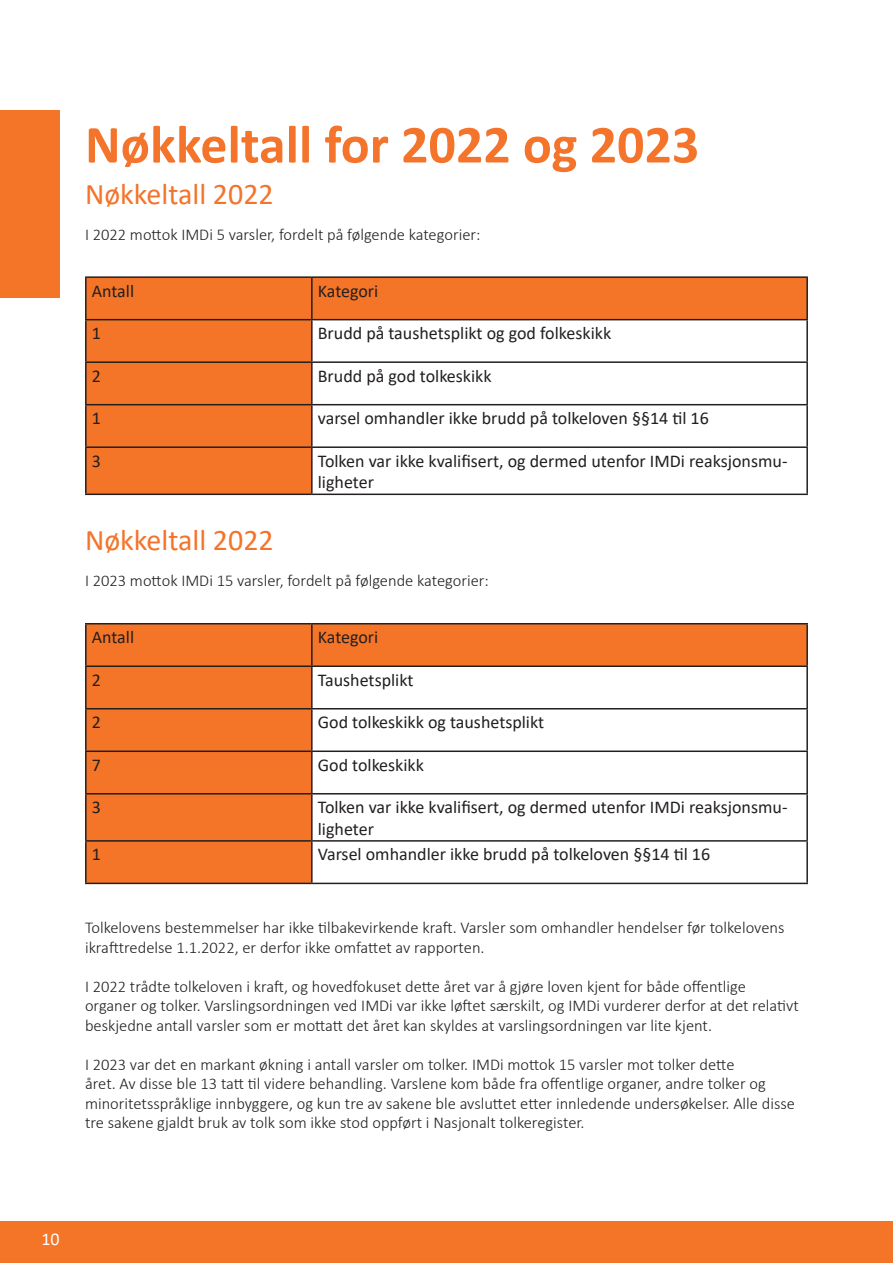
<style>
.page{position:relative;width:893px;height:1263px;background:#fff}
.page>*{position:absolute;margin:0;border:0;box-sizing:border-box;transform-origin:0 0}
.t1{font:700 54px "Calibri";color:#f3742a}
.t2{font:30px "Calibri";color:#f3742a}
.t3{font:18px/21.6px "Calibri";color:#231f20}
.t4{font:18px "Calibri";color:#fff}
.t5{font:300 16.5px/19.5px "Calibri";color:#231f20}
</style>
<div class="page">
<div style="left:0;top:1221px;width:893px;height:42px;background:#f47527"></div>
<div style="left:0;top:111px;width:60px;height:187px;background:#f47527"></div>
<div style="left:87px;top:624px;width:719px;height:41px;background:#f47527"></div>
<div style="left:87px;top:667px;width:224px;height:216px;background:#f47527"></div>
<hr style="left:85px;top:623px;width:227px;height:1px;background:#231f20">
<hr style="left:85px;top:624px;width:2px;height:41px;background:#231f20">
<hr style="left:312px;top:623px;width:496px;height:1px;background:#231f20">
<hr style="left:311px;top:624px;width:2px;height:41px;background:#231f20">
<hr style="left:806px;top:624px;width:2px;height:41px;background:#231f20">
<hr style="left:85px;top:665px;width:227px;height:2px;background:#231f20">
<hr style="left:85px;top:667px;width:2px;height:41px;background:#231f20">
<hr style="left:312px;top:665px;width:496px;height:2px;background:#231f20">
<hr style="left:311px;top:667px;width:2px;height:41px;background:#231f20">
<hr style="left:806px;top:667px;width:2px;height:41px;background:#231f20">
<hr style="left:85px;top:708px;width:227px;height:1px;background:#231f20">
<hr style="left:85px;top:709px;width:2px;height:41px;background:#231f20">
<hr style="left:312px;top:708px;width:496px;height:1px;background:#231f20">
<hr style="left:311px;top:709px;width:2px;height:41px;background:#231f20">
<hr style="left:806px;top:709px;width:2px;height:41px;background:#231f20">
<hr style="left:85px;top:750px;width:227px;height:2px;background:#231f20">
<hr style="left:85px;top:752px;width:2px;height:41px;background:#231f20">
<hr style="left:312px;top:750px;width:496px;height:2px;background:#231f20">
<hr style="left:311px;top:752px;width:2px;height:41px;background:#231f20">
<hr style="left:806px;top:752px;width:2px;height:41px;background:#231f20">
<hr style="left:85px;top:793px;width:227px;height:1px;background:#231f20">
<hr style="left:85px;top:794px;width:2px;height:46px;background:#231f20">
<hr style="left:312px;top:793px;width:496px;height:1px;background:#231f20">
<hr style="left:311px;top:794px;width:2px;height:46px;background:#231f20">
<hr style="left:806px;top:794px;width:2px;height:46px;background:#231f20">
<hr style="left:85px;top:840px;width:227px;height:2px;background:#231f20">
<hr style="left:85px;top:842px;width:2px;height:41px;background:#231f20">
<hr style="left:312px;top:840px;width:496px;height:2px;background:#231f20">
<hr style="left:311px;top:842px;width:2px;height:41px;background:#231f20">
<hr style="left:806px;top:842px;width:2px;height:41px;background:#231f20">
<hr style="left:85px;top:883px;width:227px;height:1px;background:#231f20">
<hr style="left:312px;top:883px;width:496px;height:1px;background:#231f20">
<svg style="left:87px;top:278px;width:719px;height:216px"></svg>
<hr style="left:85px;top:276px;width:227px;height:2px;background:#231f20">
<hr style="left:85px;top:278px;width:2px;height:41px;background:#231f20">
<hr style="left:312px;top:276px;width:496px;height:2px;background:#231f20">
<hr style="left:311px;top:278px;width:2px;height:41px;background:#231f20">
<hr style="left:806px;top:278px;width:2px;height:41px;background:#231f20">
<hr style="left:85px;top:319px;width:227px;height:1px;background:#231f20">
<hr style="left:85px;top:320px;width:2px;height:41px;background:#231f20">
<hr style="left:312px;top:319px;width:496px;height:1px;background:#231f20">
<hr style="left:311px;top:320px;width:2px;height:41px;background:#231f20">
<hr style="left:806px;top:320px;width:2px;height:41px;background:#231f20">
<hr style="left:85px;top:361px;width:227px;height:2px;background:#231f20">
<hr style="left:85px;top:363px;width:2px;height:41px;background:#231f20">
<hr style="left:312px;top:361px;width:496px;height:2px;background:#231f20">
<hr style="left:311px;top:363px;width:2px;height:41px;background:#231f20">
<hr style="left:806px;top:363px;width:2px;height:41px;background:#231f20">
<hr style="left:85px;top:404px;width:227px;height:1px;background:#231f20">
<hr style="left:85px;top:405px;width:2px;height:41px;background:#231f20">
<hr style="left:312px;top:404px;width:496px;height:1px;background:#231f20">
<hr style="left:311px;top:405px;width:2px;height:41px;background:#231f20">
<hr style="left:806px;top:405px;width:2px;height:41px;background:#231f20">
<hr style="left:85px;top:446px;width:227px;height:2px;background:#231f20">
<hr style="left:85px;top:448px;width:2px;height:46px;background:#231f20">
<hr style="left:312px;top:446px;width:496px;height:2px;background:#231f20">
<hr style="left:311px;top:448px;width:2px;height:46px;background:#231f20">
<hr style="left:806px;top:448px;width:2px;height:46px;background:#231f20">
<hr style="left:85px;top:494px;width:227px;height:1px;background:#231f20">
<hr style="left:312px;top:494px;width:496px;height:1px;background:#231f20">
<h1 class="t1" style="left:85px;top:106px;width:616px">Nøkkeltall for 2022 og 2023</h1>
<h2 class="t2" style="left:85px;top:173px;width:190px">Nøkkeltall 2022</h2>
<p class="t5" style="left:85px;top:225px;width:397px">I 2022 mottok IMDi 5 varsler, fordelt på følgende kategorier:</p>
<p class="t3" style="left:92px;top:279px;width:44px">Antall</p>
<p class="t3" style="left:318px;top:279px;width:62px">Kategori</p>
<p class="t3" style="left:92px;top:322px;width:11px">1</p>
<p class="t3" style="left:318px;top:322px;width:295px">Brudd på taushetsplikt og god folkeskikk</p>
<p class="t3" style="left:92px;top:364px;width:11px">2</p>
<p class="t3" style="left:318px;top:364px;width:175px">Brudd på god tolkeskikk</p>
<p class="t3" style="left:92px;top:407px;width:11px">1</p>
<p class="t3" style="left:318px;top:407px;width:392px">varsel omhandler ikke brudd på tolkeloven §§14 til 16</p>
<p class="t3" style="left:92px;top:449px;width:11px">3</p>
<p class="t3" style="left:318px;top:449px;width:471px">Tolken var ikke kvalifisert, og dermed utenfor IMDi reaksjonsmu&shy;ligheter</p>
<h2 class="t2" style="left:85px;top:519px;width:190px">Nøkkeltall 2022</h2>
<p class="t5" style="left:85px;top:571px;width:405px">I 2023 mottok IMDi 15 varsler, fordelt på følgende kategorier:</p>
<p class="t3" style="left:92px;top:626px;width:44px">Antall</p>
<p class="t3" style="left:318px;top:626px;width:62px">Kategori</p>
<p class="t3" style="left:92px;top:668px;width:11px">2</p>
<p class="t3" style="left:318px;top:668px;width:97px">Taushetsplikt</p>
<p class="t3" style="left:92px;top:711px;width:11px">2</p>
<p class="t3" style="left:318px;top:711px;width:228px">God tolkeskikk og taushetsplikt</p>
<p class="t3" style="left:92px;top:753px;width:11px">7</p>
<p class="t3" style="left:318px;top:753px;width:108px">God tolkeskikk</p>
<p class="t3" style="left:92px;top:796px;width:11px">3</p>
<p class="t3" style="left:318px;top:796px;width:471px">Tolken var ikke kvalifisert, og dermed utenfor IMDi reaksjonsmu&shy;ligheter</p>
<p class="t3" style="left:92px;top:843px;width:11px">1</p>
<p class="t3" style="left:318px;top:843px;width:394px">Varsel omhandler ikke brudd på tolkeloven §§14 til 16</p>
<p class="t5" style="left:85px;top:918px;width:701px">Tolkelovens bestemmelser har ikke tilbakevirkende kraft. Varsler som omhandler hendelser før tolkelovens ikrafttredelse 1.1.2022, er derfor ikke omfattet av rapporten.</p>
<p class="t5" style="left:85px;top:976px;width:715px">I 2022 trådte tolkeloven i kraft, og hovedfokuset dette året var å gjøre loven kjent for både offentlige organer og tolker. Varslingsordningen ved IMDi var ikke løftet særskilt, og IMDi vurderer derfor at det relativt beskjedne antall varsler som er mottatt det året kan skyldes at varslingsordningen var lite kjent.</p>
<p class="t5" style="left:85px;top:1054px;width:711px">I 2023 var det en markant økning i antall varsler om tolker. IMDi mottok 15 varsler mot tolker dette<br>året. Av disse ble 13 tatt til videre behandling. Varslene kom både fra offentlige organer, andre tolker og minoritetsspråklige innbyggere, og kun tre av sakene ble avsluttet etter innledende undersøkelser. Alle disse tre sakene gjaldt bruk av tolk som ikke stod oppført i Nasjonalt tolkeregister.</p>
<p class="t4" style="left:41px;top:1226px;width:20px">10</p>
</div>
